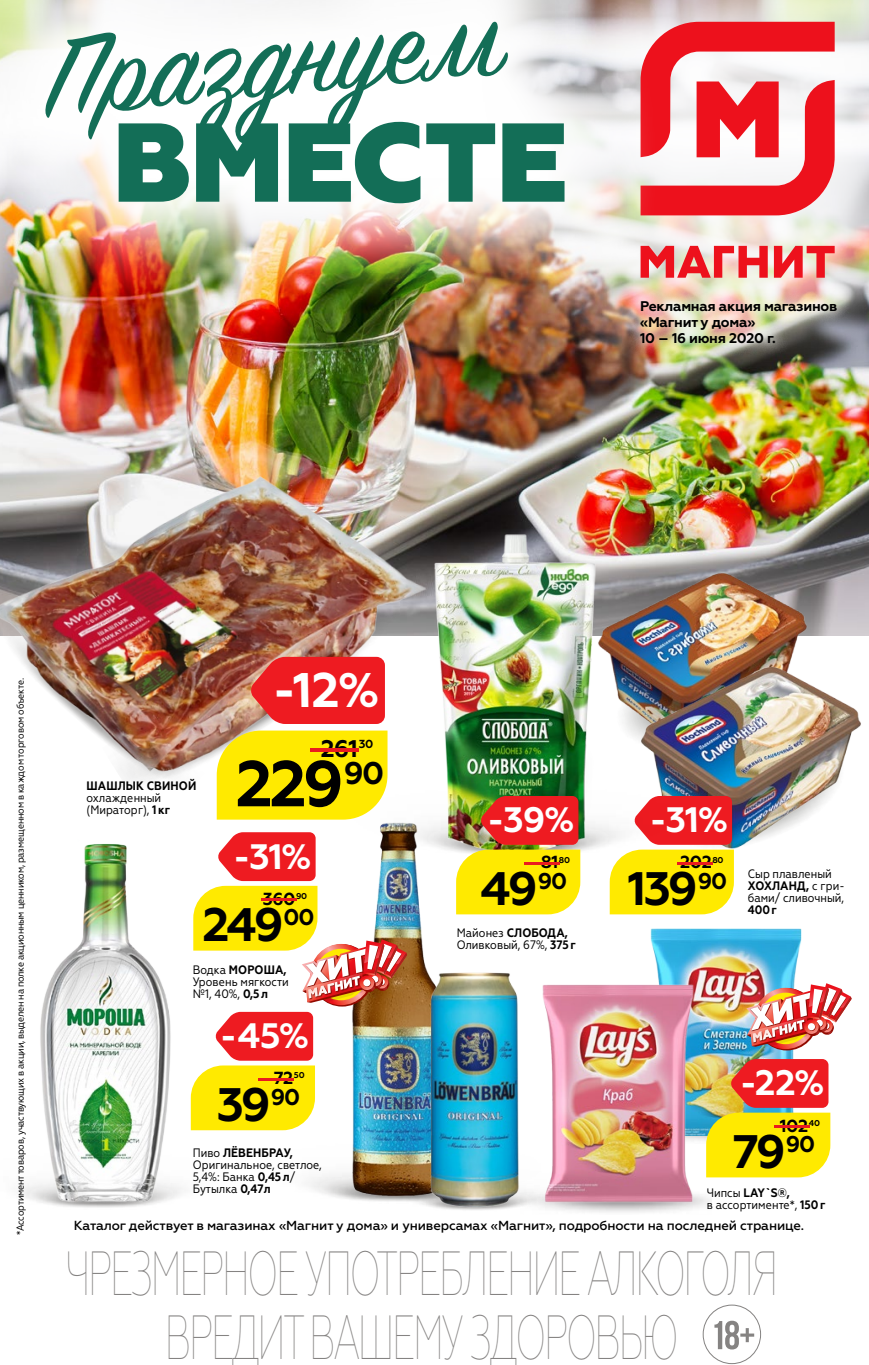
<style>
.page{position:relative;width:869px;height:1365px;background:#fff}
.page>*{position:absolute;margin:0;border:0;box-sizing:border-box;transform-origin:0 0}
.t1{font:700 64.58px "Geometria";color:#000}
.t2{font:100 62.3px/63.7px "Geometria Narrow";letter-spacing:-.055em;color:#858382;text-align:center;scale:.69 1}
.t3{font:700 48.48px "Geometria";color:#fff}
.t4{font:700 46.9px "Geometria";letter-spacing:-.065em;color:#000}
.t5{font:700 35.35px "Geometria";color:#fff}
.t6{font:700 23.97px "Geometria";color:#000}
.t7{font:700 17.5px "Geometria";letter-spacing:-.03em;color:#000}
.t8{font:700 14px/15.8px "Geometria";letter-spacing:-.02em;color:#000}
.t9{font:500 13.12px "Geometria";letter-spacing:-.01em;color:#000}
.t10{font:12.25px/12.2px "Geometria Narrow";color:#000}
.t11{font:700 11.72px "Geometria";color:#000}
.t12{font:10.15px "Geometria Narrow";letter-spacing:-.02em;color:#000}
.t13{font:700 8.4px "Geometria";letter-spacing:-.03em;color:#000}
.s1{font-weight:700}
.s2{font-size:23.97px;color:#ea1a1f}
.s3{color:#ea1a1f}
.s4{font-size:17.5px;color:#ea1a1f}
</style>
<div class="page">
<img style="left:0;top:296px;width:868px;height:339px">
<div style="left:526px;top:0;width:342px;height:391px;background:#fff;opacity:.81"></div>
<svg style="left:658px;top:22px;width:176px;height:193px"></svg>
<svg style="left:773px;top:246px;width:61px;height:32px"></svg>
<svg style="left:658px;top:246px;width:109px;height:32px"></svg>
<div style="left:626px;top:287px;width:224px;height:69px;background:#fff;opacity:.6"></div>
<img style="left:0;top:0;width:658px;height:296px">
<svg style="left:45px;top:22px;width:462px;height:122px"></svg>
<svg style="left:119px;top:122px;width:445px;height:81px"></svg>
<img style="left:0;top:396px;width:444px;height:414px">
<svg style="left:702px;top:1304px;width:58px;height:59px"></svg>
<img style="left:650px;top:928px;width:181px;height:207px">
<img style="left:812px;top:597px;width:27px;height:39px">
<img style="left:669px;top:543px;width:143px;height:97px">
<img style="left:595px;top:984px;width:131px;height:219px">
<img style="left:26px;top:844px;width:152px;height:364px">
<img style="left:669px;top:640px;width:192px;height:231px">
<img style="left:201px;top:810px;width:380px;height:389px">
<img style="left:351px;top:967px;width:244px;height:244px">
<svg style="left:609px;top:796px;width:124px;height:118px"></svg>
<img style="left:669px;top:787px;width:15px;height:70px">
<img style="left:348px;top:526px;width:321px;height:331px">
<img style="left:456px;top:796px;width:124px;height:118px">
<svg style="left:705px;top:1058px;width:125px;height:119px"></svg>
<svg style="left:191px;top:1011px;width:124px;height:119px"></svg>
<img style="left:746px;top:983px;width:105px;height:65px">
<img style="left:193px;top:832px;width:214px;height:172px">
<svg style="left:250px;top:656px;width:135px;height:68px"></svg>
<div style="left:217px;top:730px;width:170px;height:89px;background:#ffea00"></div>
<p class="t8" style="left:639px;top:298px;width:198px">Рекламная акция магазинов «Магнит у дома»<br>10 – 16 июня 2020 г.</p>
<p class="t12" style="left:14px;top:1235px;width:558px;rotate:-90deg">*Ассортимент товаров, участвующих в акции, выделен на полке акционным ценником, размещенном в каждом торговом объекте.</p>
<p class="t3" style="left:272px;top:661px;width:109px">-12%</p>
<p class="t10" style="left:86px;top:779px;width:111px"><span class="s1">ШАШЛЫК СВИНОЙ </span>охлажденный (Мираторг), <span class="s1">1кг</span></p>
<p class="t6" style="left:321px;top:733px;width:38px">261</p>
<p class="t11" style="left:295px;top:737px;width:80px"><span class="s2">-</span>30</p>
<p class="t1" style="left:235px;top:745px;width:150px">229<sup>90</sup></p>
<p class="t5" style="left:233px;top:835px;width:80px">-31%</p>
<p class="t4" style="left:202px;top:896px;width:114px">249<sup>00</sup></p>
<p class="t7" style="left:250px;top:888px;width:58px"><span class="s3">-</span>360<sup>90</sup></p>
<p class="t10" style="left:193px;top:963px;width:97px">Водка <span class="s1">МОРОША,<br></span>Уровень мягкости №1, 40%, <span class="s1">0,5л</span></p>
<p class="t5" style="left:220px;top:1014px;width:91px">-45%</p>
<p class="t4" style="left:217px;top:1076px;width:85px">39<sup>90</sup></p>
<p class="t7" style="left:274px;top:1067px;width:21px">72</p>
<p class="t13" style="left:247px;top:1070px;width:58px"><span class="s4">-</span>50</p>
<p class="t10" style="left:193px;top:1146px;width:130px">Пиво <span class="s1">ЛЁВЕНБРАУ,<br></span>Оригинальное, светлое,<br>5,4%: Банка <span class="s1">0,45л</span>/<br>Бутылка <span class="s1">0,47л</span></p>
<p class="t5" style="left:487px;top:798px;width:89px">-39%</p>
<p class="t4" style="left:480px;top:860px;width:88px">49<sup>90</sup></p>
<p class="t7" style="left:540px;top:851px;width:19px">81</p>
<p class="t13" style="left:513px;top:854px;width:58px"><span class="s4">-</span>80</p>
<p class="t5" style="left:649px;top:798px;width:80px">-31%</p>
<p class="t4" style="left:627px;top:860px;width:101px">139<sup>90</sup></p>
<p class="t7" style="left:680px;top:851px;width:33px">202</p>
<p class="t13" style="left:666px;top:854px;width:58px"><span class="s4">-</span>80</p>
<p class="t10" style="left:747px;top:867px;width:98px">Сыр плавленый<br><span class="s1">ХОХЛАНД,</span> с гри&shy;бами/ сливочный,<br><span class="s1">400г</span></p>
<p class="t10" style="left:456px;top:926px;width:120px">Майонез <span class="s1">СЛОБОДА,<br></span>Оливковый, 67%, <span class="s1">375г</span></p>
<p class="t5" style="left:739px;top:1061px;width:86px">-22%</p>
<p class="t4" style="left:732px;top:1123px;width:84px">79<sup>90</sup></p>
<p class="t7" style="left:779px;top:1114px;width:30px">102</p>
<p class="t13" style="left:762px;top:1117px;width:58px"><span class="s4">-</span>40</p>
<p class="t10" style="left:706px;top:1186px;width:120px">Чипсы <span class="s1">LAY`S®,<br></span>в ассортименте*, <span class="s1">150г</span></p>
<p class="t9" style="left:74px;top:1217px;width:731px">Каталог действует в магазинах «Магнит у дома» и универсамах «Магнит», подробности на последней странице.</p>
<p class="t2" style="left:65px;top:1240px;width:1033px">ЧРЕЗМЕРНОЕ УПОТРЕБЛЕНИЕ АЛКОГОЛЯ<br>ВРЕДИТ ВАШЕМУ ЗДОРОВЬЮ</p>
</div>
